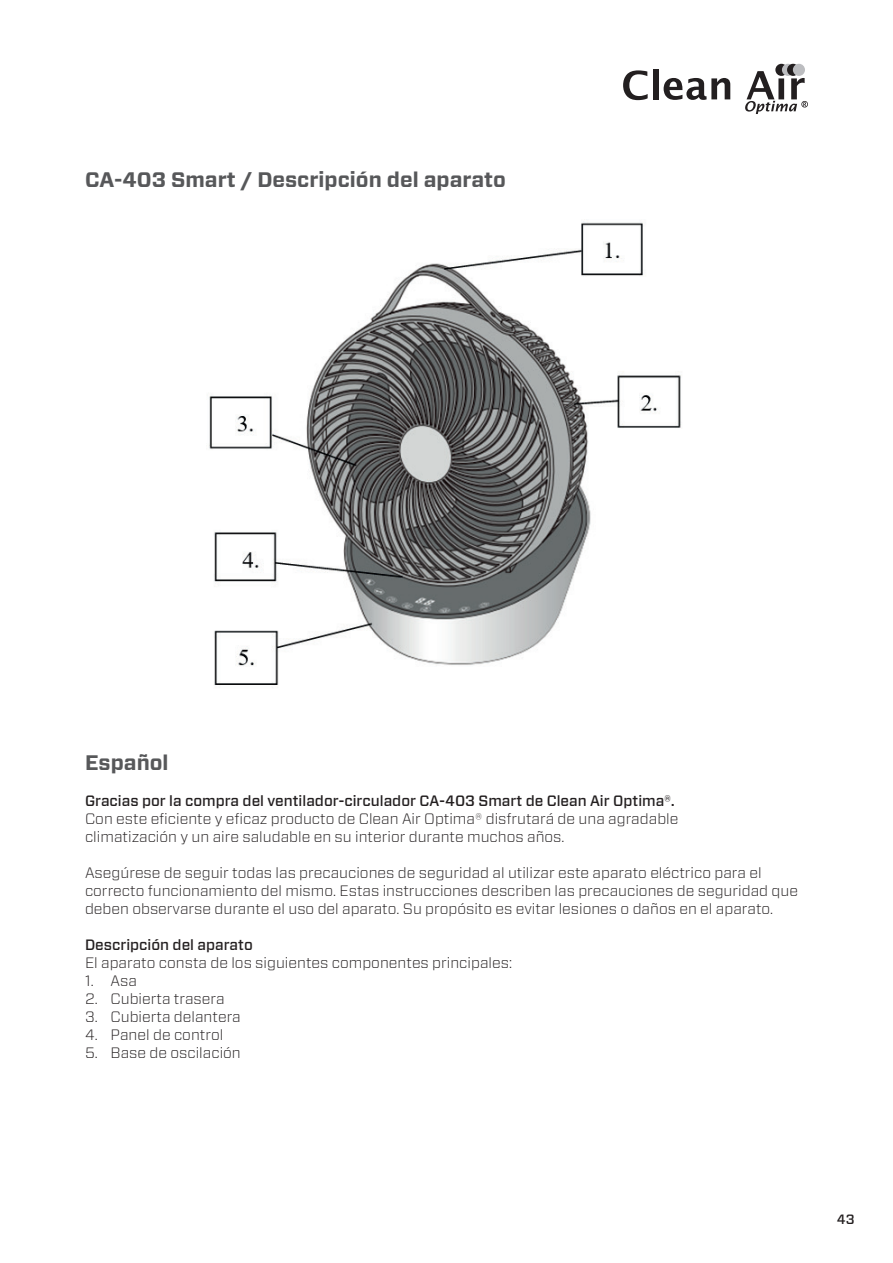
<style>
.page{position:relative;width:893px;height:1263px;background:#fff}
.page>*{position:absolute;margin:0;border:0;box-sizing:border-box;transform-origin:0 0}
.t1{font:700 21px "Forza";color:#57585a}
.t2{font:300 15px/18px "Forza";color:#231f20}
.t3{font:500 15px "Forza";color:#231f20}
.t4{font:500 13.5px "Forza";color:#231f20}
</style>
<div class="page">
<svg style="left:623px;top:70px;width:25px;height:30px"></svg>
<div style="left:653px;top:69px;width:5px;height:30px;background:#231f20"></div>
<svg style="left:664px;top:78px;width:66px;height:22px"></svg>
<svg style="left:775px;top:64px;width:12px;height:12px"></svg>
<div style="left:782px;top:64px;width:12px;height:12px;background:#bcbdc0;border-radius:50%"></div>
<svg style="left:787px;top:64px;width:12px;height:12px"></svg>
<div style="left:793px;top:64px;width:12px;height:12px;background:#bcbdc0;border-radius:50%"></div>
<svg style="left:745px;top:70px;width:63px;height:44px"></svg>
<img style="left:209px;top:221px;width:472px;height:467px">
<h1 class="t1" style="left:85px;top:166px;width:422px">CA-403 Smart / Descripción del aparato</h1>
<h1 class="t1" style="left:85px;top:749px;width:85px">Español</h1>
<p class="t3" style="left:85px;top:791px;width:591px">Gracias por la compra del ventilador-circulador CA-403 Smart de Clean Air Optima®.</p>
<p class="t2" style="left:85px;top:809px;width:595px">Con este eficiente y eficaz producto de Clean Air Optima® disfrutará de una agradable climatización y un aire saludable en su interior durante muchos años.</p>
<p class="t2" style="left:85px;top:863px;width:714px">Asegúrese de seguir todas las precauciones de seguridad al utilizar este aparato eléctrico para el correcto funcionamiento del mismo. Estas instrucciones describen las precauciones de seguridad que deben observarse durante el uso del aparato. Su propósito es evitar lesiones o daños en el aparato.</p>
<p class="t3" style="left:85px;top:935px;width:169px">Descripción del aparato</p>
<p class="t2" style="left:85px;top:953px;width:428px">El aparato consta de los siguientes componentes principales:</p>
<p class="t2" style="left:85px;top:971px;width:53px">1. Asa</p>
<p class="t2" style="left:85px;top:989px;width:141px">2. Cubierta trasera</p>
<p class="t2" style="left:85px;top:1007px;width:157px">3. Cubierta delantera</p>
<p class="t2" style="left:85px;top:1025px;width:140px">4. Panel de control</p>
<p class="t2" style="left:85px;top:1043px;width:157px">5. Base de oscilación</p>
<p class="t4" style="left:837px;top:1210px;width:19px">43</p>
</div>
